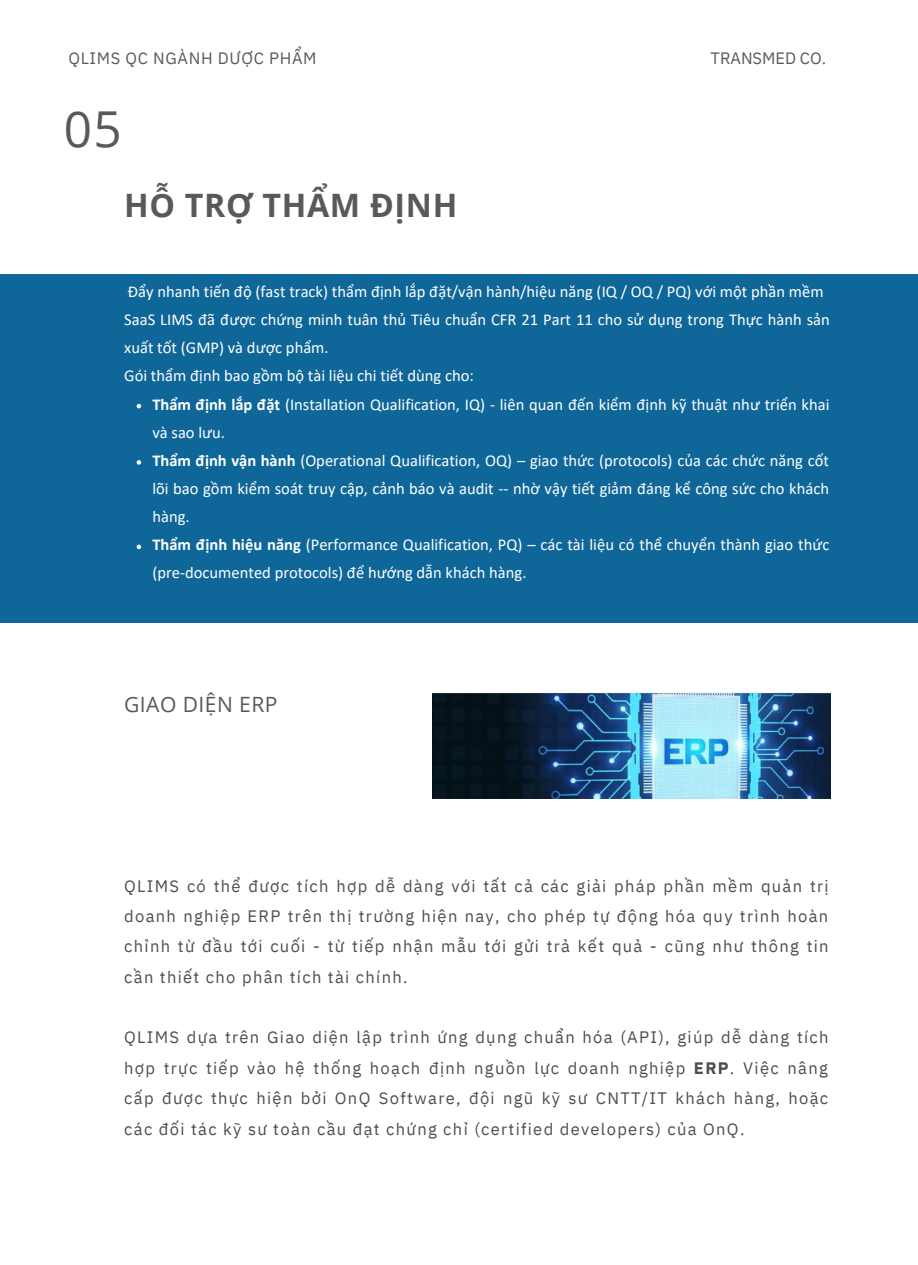
<style>
.page{position:relative;width:918px;height:1265px;background:#fff}
.page>*{position:absolute;margin:0;border:0;box-sizing:border-box;transform-origin:0 0}
.t1{font:49.5px "Open Sans";color:#595959}
.t2{font:700 32.25px "Open Sans";letter-spacing:.02em;color:#595959}
.t3{font:21px "Open Sans";letter-spacing:.02em;color:#595959}
.t4{font:16.5px/28.2px "Calibri";color:#fff}
.t5{font:16.5px/30.3px "IBM Plex Sans";letter-spacing:.08em;color:#494f52;text-align:justify}
.t6{font:16.5px "IBM Plex Sans";letter-spacing:.04em;color:#595959}
.t7{font:16.5px "IBM Plex Sans";color:#595959}
.s1{font-weight:700}
</style>
<div class="page">
<img style="left:432px;top:692px;width:398px;height:107px">
<div style="left:0;top:274px;width:918px;height:349px;background:#0f6699"></div>
<svg style="left:137px;top:404px;width:4px;height:4px"></svg>
<svg style="left:137px;top:460px;width:4px;height:4px"></svg>
<svg style="left:137px;top:544px;width:4px;height:5px"></svg>
<p class="t6" style="left:68px;top:47px;width:250px">QLIMS QC NGÀNH DƯỢC PHẨM</p>
<p class="t7" style="left:711px;top:47px;width:117px">TRANSMED CO.</p>
<h1 class="t1" style="left:64px;top:94px;width:59px">05</h1>
<h2 class="t2" style="left:124px;top:183px;width:335px">HỖ TRỢ THẨM ĐỊNH</h2>
<p class="t4" style="left:124px;top:279px;width:707px">Đẩy nhanh tiến độ (fast track) thẩm định lắp đặt/vận hành/hiệu năng (IQ / OQ / PQ) với một phần mềm SaaS LIMS đã được chứng minh tuân thủ Tiêu chuẩn CFR 21 Part 11 cho sử dụng trong Thực hành sản xuất tốt (GMP) và dược phẩm.<br>Gói thẩm định bao gồm bộ tài liệu chi tiết dùng cho:</p>
<p class="t4" style="left:152px;top:391px;width:679px"><span class="s1">Thẩm định lắp đặt</span> (Installation Qualification, IQ) - liên quan đến kiểm định kỹ thuật như triển khai và sao lưu.<br><span class="s1">Thẩm định vận hành</span> (Operational Qualification, OQ) – giao thức (protocols) của các chức năng cốt lõi bao gồm kiểm soát truy cập, cảnh báo và audit -- nhờ vậy tiết giảm đáng kể công sức cho khách hàng.<br><span class="s1">Thẩm định hiệu năng</span> (Performance Qualification, PQ) – các tài liệu có thể chuyển thành giao thức (pre-documented protocols) để hướng dẫn khách hàng.</p>
<p class="t3" style="left:124px;top:689px;width:155px">GIAO DIỆN ERP</p>
<p class="t5" style="left:124px;top:870px;width:706px">QLIMS có thể được tích hợp dễ dàng với tất cả các giải pháp phần mềm quản trị doanh nghiệp ERP trên thị trường hiện nay, cho phép tự động hóa quy trình hoàn chỉnh từ đầu tới cuối - từ tiếp nhận mẫu tới gửi trả kết quả - cũng như thông tin cần thiết cho phân tích tài chính.</p>
<p class="t5" style="left:124px;top:1022px;width:706px">QLIMS dựa trên Giao diện lập trình ứng dụng chuẩn hóa (API), giúp dễ dàng tích hợp trực tiếp vào hệ thống hoạch định nguồn lực doanh nghiệp <span class="s1">ERP</span>. Việc nâng cấp được thực hiện bởi OnQ Software, đội ngũ kỹ sư CNTT/IT khách hàng, hoặc các đối tác kỹ sư toàn cầu đạt chứng chỉ (certified developers) của OnQ.</p>
</div>
